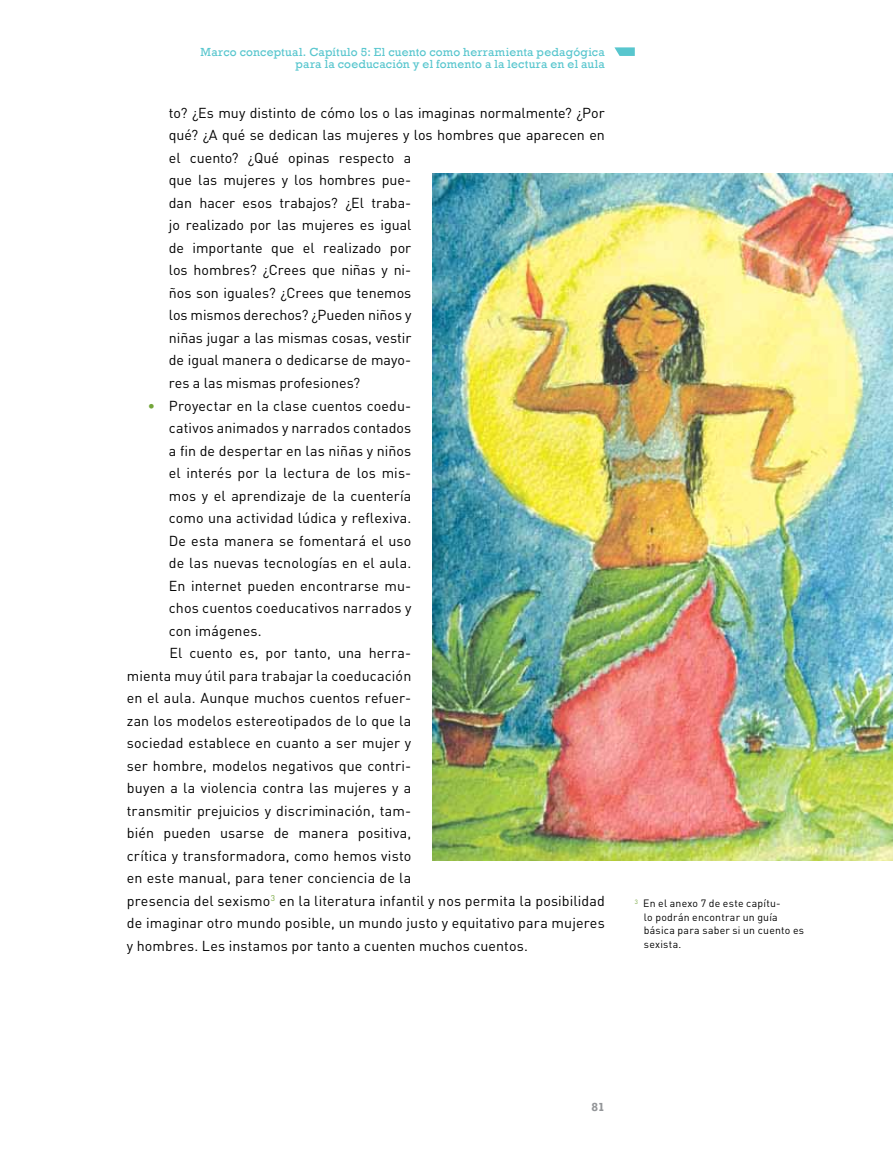
<style>
.page{position:relative;width:893px;height:1149px;background:#fff}
.page>*{position:absolute;margin:0;border:0;box-sizing:border-box;transform-origin:0 0}
.t1{font:14.25px/22.5px "DIN";letter-spacing:.005em;color:#000}
.t2{font:12px/12px "Rockwell";letter-spacing:.02em;color:#58c6ce;text-align:right}
.t3{font:700 12px "Rockwell";color:#939598}
.t4{font:10.5px/13.5px "DIN";letter-spacing:.02em;color:#000}
.s1{font-weight:500;color:#73a53a}
</style>
<div class="page">
<svg style="left:614px;top:47px;width:21px;height:9px"></svg>
<img style="left:433px;top:174px;width:460px;height:686px">
<p class="t2" style="left:201px;top:46px;width:406px">Marco conceptual. Capítulo 5: El cuento como herramienta pedagógica para la coeducación y el fomento a la lectura en el aula</p>
<p class="t1" style="left:169px;top:101px;width:437px">to? ¿Es muy distinto de cómo los o las imaginas normalmente? ¿Por qué? ¿A qué se dedican las mujeres y los hombres que aparecen en el cuento? ¿Qué opinas respecto a<br>que las mujeres y los hombres pue-<br>dan hacer esos trabajos? ¿El traba-<br>jo realizado por las mujeres es igual<br>de importante que el realizado por<br>los hombres? ¿Crees que niñas y ni-<br>ños son iguales? ¿Crees que tenemos<br>los mismos derechos? ¿Pueden niños y<br>niñas jugar a las mismas cosas, vestir<br>de igual manera o dedicarse de mayo-<br>res a las mismas profesiones?</p>
<p class="t1" style="left:148px;top:394px;width:265px"><span class="s1">•</span> Proyectar en la clase cuentos coedu-</p>
<p class="t1" style="left:169px;top:416px;width:244px">cativos animados y narrados contados</p>
<p class="t1" style="left:169px;top:439px;width:244px">a fin de despertar en las niñas y niños</p>
<p class="t1" style="left:169px;top:461px;width:244px">el interés por la lectura de los mis-</p>
<p class="t1" style="left:169px;top:484px;width:244px">mos y el aprendizaje de la cuentería</p>
<p class="t1" style="left:169px;top:506px;width:244px">como una actividad lúdica y reflexiva.</p>
<p class="t1" style="left:169px;top:529px;width:244px">De esta manera se fomentará el uso</p>
<p class="t1" style="left:169px;top:551px;width:244px">de las nuevas tecnologías en el aula.</p>
<p class="t1" style="left:169px;top:574px;width:244px">En internet pueden encontrarse mu-</p>
<p class="t1" style="left:169px;top:596px;width:244px">chos cuentos coeducativos narrados y</p>
<p class="t1" style="left:169px;top:619px;width:94px">con imágenes.</p>
<p class="t1" style="left:169px;top:641px;width:243px">El cuento es, por tanto, una herra-</p>
<p class="t1" style="left:127px;top:664px;width:286px">mienta muy útil para trabajar la coeducación</p>
<p class="t1" style="left:127px;top:686px;width:286px">en el aula. Aunque muchos cuentos refuer-</p>
<p class="t1" style="left:127px;top:709px;width:286px">zan los modelos estereotipados de lo que la</p>
<p class="t1" style="left:127px;top:731px;width:286px">sociedad establece en cuanto a ser mujer y</p>
<p class="t1" style="left:127px;top:754px;width:286px">ser hombre, modelos negativos que contri-</p>
<p class="t1" style="left:127px;top:776px;width:286px">buyen a la violencia contra las mujeres y a</p>
<p class="t1" style="left:127px;top:799px;width:286px">transmitir prejuicios y discriminación, tam-</p>
<p class="t1" style="left:127px;top:821px;width:286px">bién pueden usarse de manera positiva,</p>
<p class="t1" style="left:127px;top:844px;width:286px">crítica y transformadora, como hemos visto</p>
<p class="t1" style="left:127px;top:866px;width:286px">en este manual, para tener conciencia de la</p>
<p class="t1" style="left:127px;top:889px;width:479px">presencia del sexismo<sup>3</sup> en la literatura infantil y nos permita la posibilidad</p>
<p class="t1" style="left:127px;top:911px;width:479px">de imaginar otro mundo posible, un mundo justo y equitativo para mujeres</p>
<p class="t1" style="left:127px;top:934px;width:403px">y hombres. Les instamos por tanto a cuenten muchos cuentos.</p>
<p class="t4" style="left:644px;top:896px;width:162px;text-indent:-9px"><sup>3</sup> En el anexo 7 de este capítu-<br>lo podrán encontrar un guía básica para saber si un cuento es sexista.</p>
<p class="t3" style="left:592px;top:1098px;width:15px">81</p>
</div>
